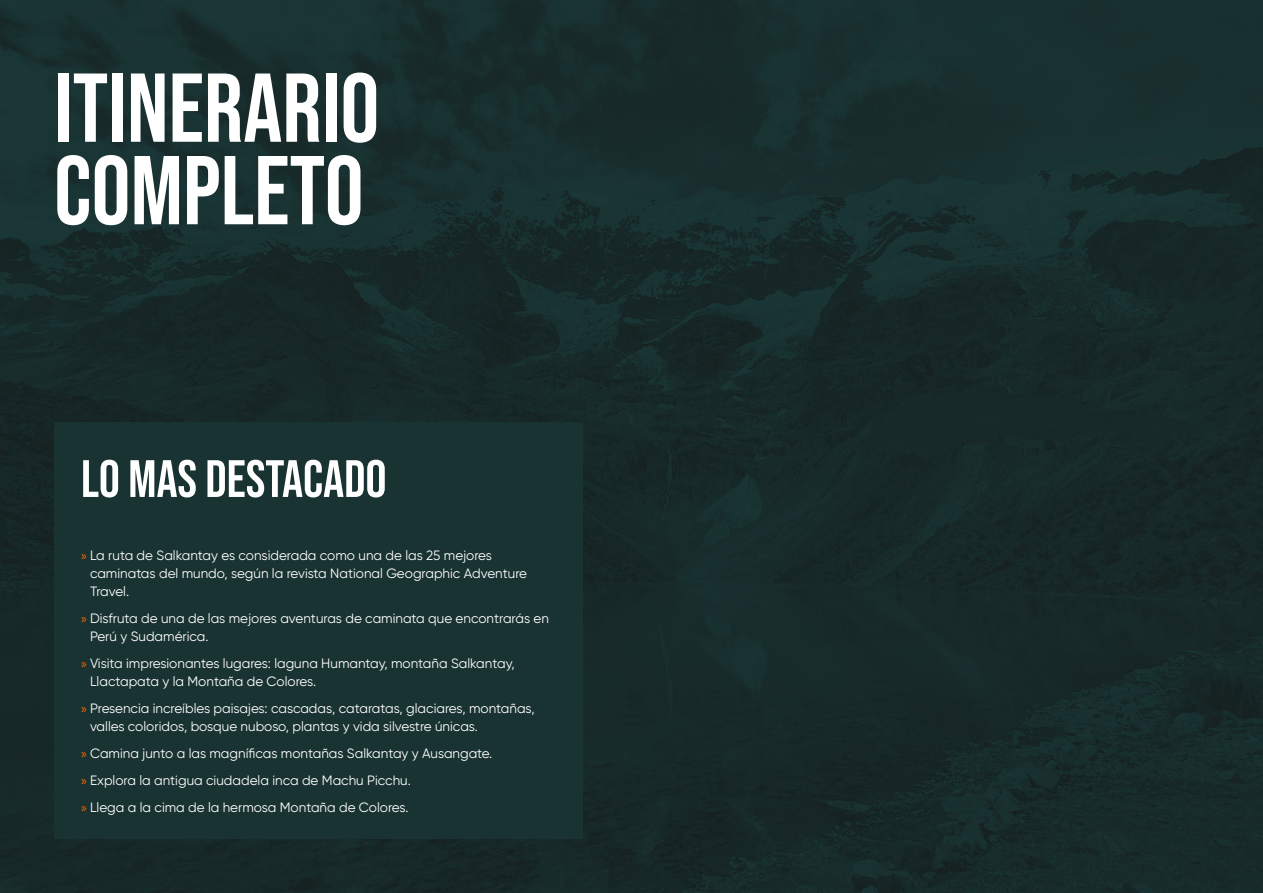
<style>
.page{position:relative;width:1263px;height:893px;background:#fff}
.page>*{position:absolute;margin:0;border:0;box-sizing:border-box;transform-origin:0 0}
.t1{font:97.5px/82.5px "Bebas Neue";color:#fff}
.t2{font:52.5px "Bebas Neue";color:#fff}
.t3{font:13.5px/18px "Gilroy";color:#fff}
.s1{font-family:"Myriad Pro";color:#ff6900}
</style>
<div class="page">
<img style="left:0;top:0;width:1263px;height:893px">
<div style="left:54px;top:423px;width:529px;height:416px;background:#193232"></div>
<h1 class="t1" style="left:54px;top:66px;width:327px">ITINERARIO<br>COMPLETO</h1>
<h2 class="t2" style="left:81px;top:449px;width:307px">LO MAS DESTACADO</h2>
<p class="t3" style="left:90px;top:546px;width:439px;text-indent:-9px"><span class="s1">»</span> La ruta de Salkantay es considerada como una de las 25 mejores caminatas del mundo, según la revista National Geographic Adventure<br>Travel.</p>
<p class="t3" style="left:90px;top:609px;width:460px;text-indent:-9px"><span class="s1">»</span> Disfruta de una de las mejores aventuras de caminata que encontrarás en<br>Perú y Sudamérica.</p>
<p class="t3" style="left:90px;top:654px;width:426px;text-indent:-9px"><span class="s1">»</span> Visita impresionantes lugares: laguna Humantay, montaña Salkantay,<br>Llactapata y la Montaña de Colores.</p>
<p class="t3" style="left:90px;top:699px;width:446px;text-indent:-9px"><span class="s1">»</span> Presencia increíbles paisajes: cascadas, cataratas, glaciares, montañas, valles coloridos, bosque nuboso, plantas y vida silvestre únicas.</p>
<p class="t3" style="left:81px;top:740px;width:413px;line-height:27px"><span class="s1">»</span> Camina junto a las magníficas montañas Salkantay y Ausangate. <span class="s1">»</span> Explora la antigua ciudadela inca de Machu Picchu.<br><span class="s1">»</span> Llega a la cima de la hermosa Montaña de Colores.</p>
</div>
